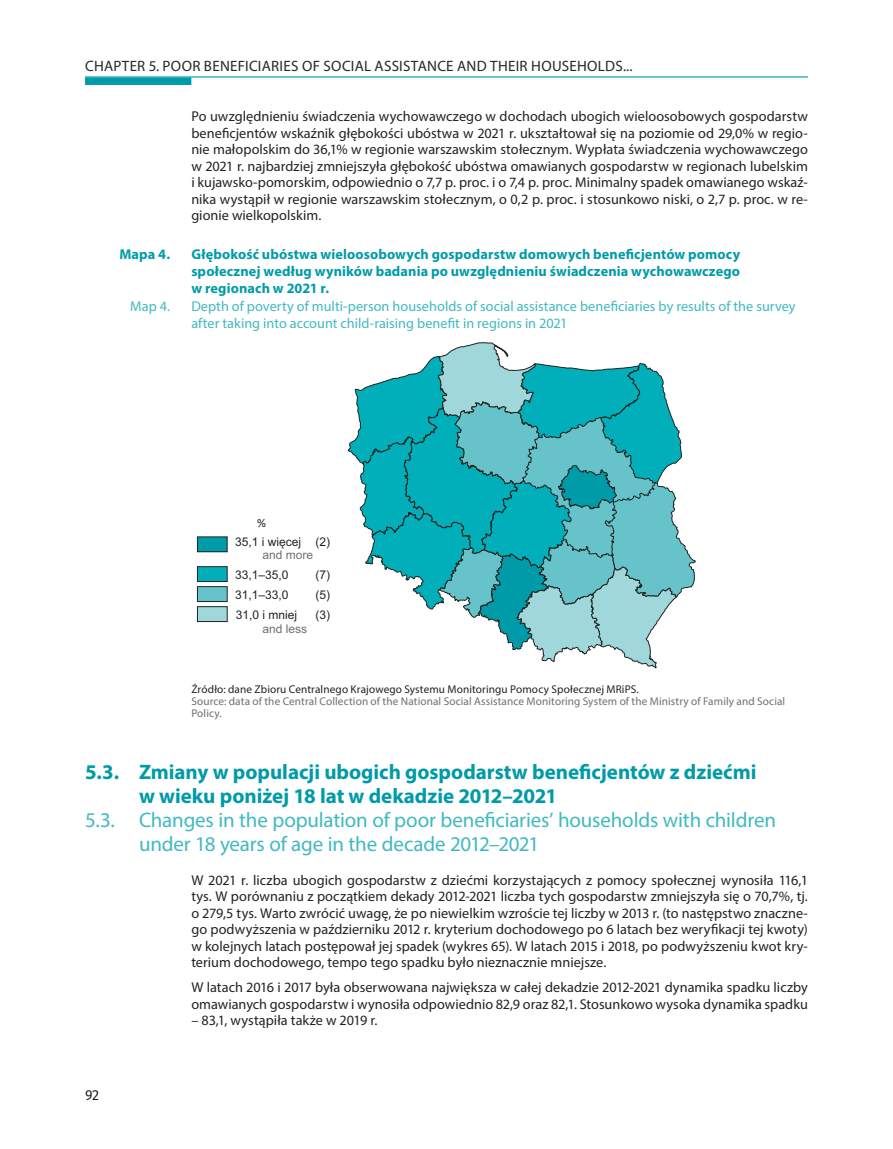
<style>
.page{position:relative;width:893px;height:1149px;background:#fff}
.page>*{position:absolute;margin:0;border:0;box-sizing:border-box;transform-origin:0 0}
.Nagłówek_2_ang{font:21px/24px "Myriad Pro";letter-spacing:-.01em;color:#41b9c1}
.Nagłówek_2_pl{font:700 21px/24px "Myriad Pro";color:#009ba8}
.t1{font:15px "Myriad Pro";letter-spacing:.015em;color:#272726}
.Tekst_ciągły_pl{font:14.25px/16.5px "Myriad Pro";color:#222221;text-align:justify}
.Tytuł_mapy_pl{font:700 14.25px/17.2px "Myriad Pro";letter-spacing:.01em;color:#009ba8;text-align:justify}
.Tytuł_mapy_ang{font:14.25px/17.2px "Myriad Pro";color:#41b9c1}
.t2{font:14.25px "Fira Sans";color:#222221}
.t3{font:12.45px "Calibri";color:#222221}
.t4{font:12px/20px "Arial";color:#222221}
.t5{font:12px "Arial";color:#6f6f6e}
.Przypis_dolny_mapa_a{font:11.25px/12px "Myriad Pro";letter-spacing:.01em;color:#6f6f6e}
.Przypis_dolny_mapa_p{font:11.25px "Myriad Pro";letter-spacing:.01em;color:#222221}
</style>
<div class="page">
<hr style="left:85px;top:76px;width:723px;height:1px;background:#009ba8">
<div style="left:85px;top:77px;width:106px;height:8px;background:#009ba8"></div>
<div style="left:197px;top:566px;width:30px;height:15px;background:#00afb9"></div>
<div style="left:197px;top:566px;width:30px;height:15px;border:1px solid #222221"></div>
<div style="left:197px;top:586px;width:30px;height:15px;background:#66c3ca"></div>
<div style="left:197px;top:586px;width:30px;height:15px;border:1px solid #222221"></div>
<div style="left:197px;top:606px;width:30px;height:15px;background:#9fd7db"></div>
<div style="left:197px;top:606px;width:30px;height:15px;border:1px solid #222221"></div>
<div style="left:197px;top:536px;width:30px;height:15px;background:#009ba8"></div>
<div style="left:197px;top:536px;width:30px;height:16px;border:1px solid #222221"></div>
<svg style="left:348px;top:342px;width:348px;height:326px"></svg>
<p class="t1" style="left:85px;top:56px;width:549px">CHAPTER 5. POOR BENEFICIARIES OF SOCIAL ASSISTANCE AND THEIR HOUSEHOLDS...</p>
<p class="Tekst_ciągły_pl" style="left:191px;top:108px;width:618px">Po uwzględnieniu świadczenia wychowawczego w dochodach ubogich wieloosobowych gospodarstw beneficjentów wskaźnik głębokości ubóstwa w 2021 r. ukształtował się na poziomie od 29,0% w regio&shy;nie małopolskim do 36,1% w regionie warszawskim stołecznym. Wypłata świadczenia wychowawczego w 2021 r. najbardziej zmniejszyła głębokość ubóstwa omawianych gospodarstw w regionach lubelskim i kujawsko-pomorskim, odpowiednio o 7,7 p. proc. i o 7,4 p. proc. Minimalny spadek omawianego wskaź&shy;nika wystąpił w regionie warszawskim stołecznym, o 0,2 p. proc. i stosunkowo niski, o 2,7 p. proc. w re&shy;gionie wielkopolskim.</p>
<p class="Tytuł_mapy_pl" style="left:119px;top:245px;width:52px">Mapa 4.</p>
<p class="Tytuł_mapy_pl" style="left:191px;top:245px;width:550px">Głębokość ubóstwa wieloosobowych gospodarstw domowych beneficjentów pomocy społecznej według wyników badania po uwzględnieniu świadczenia wychowawczego w regionach w 2021 r.</p>
<p class="Tytuł_mapy_ang" style="left:130px;top:297px;width:41px">Map 4.</p>
<p class="Tytuł_mapy_ang" style="left:191px;top:297px;width:606px">Depth of poverty of multi-person households of social assistance beneficiaries by results of the survey after taking into account child-raising benefit in regions in 2021</p>
<p class="t3" style="left:257px;top:514px;width:10px">%</p>
<p class="t5" style="left:262px;top:550px;width:52px">and more</p>
<p class="t4" style="left:316px;top:532px;width:16px">(2)</p>
<p class="t4" style="left:316px;top:565px;width:16px;text-align:justify">(7) (5) (3)</p>
<p class="t4" style="left:235px;top:532px;width:68px">35,1 i więcej</p>
<p class="t4" style="left:235px;top:565px;width:55px">33,1–35,0<br>31,1–33,0</p>
<p class="t4" style="left:236px;top:605px;width:63px">31,0 i mniej</p>
<p class="t5" style="left:262px;top:624px;width:46px">and less</p>
<p class="Przypis_dolny_mapa_p" style="left:191px;top:681px;width:449px">Źródło: dane Zbioru Centralnego Krajowego Systemu Monitoringu Pomocy Społecznej MRiPS.</p>
<p class="Przypis_dolny_mapa_a" style="left:191px;top:694px;width:595px">Source: data of the Central Collection of the National Social Assistance Monitoring System of the Ministry of Family and Social<br>Policy.</p>
<p class="Nagłówek_2_pl" style="left:139px;top:759px;width:619px;text-indent:-54px">5.3. Zmiany w populacji ubogich gospodarstw beneficjentów z dziećmi w wieku poniżej 18 lat w dekadzie 2012–2021</p>
<p class="Nagłówek_2_ang" style="left:139px;top:807px;width:638px;text-indent:-54px">5.3. Changes in the population of poor beneficiaries’ households with children under 18 years of age in the decade 2012–2021</p>
<p class="Tekst_ciągły_pl" style="left:191px;top:871px;width:618px">W 2021 r. liczba ubogich gospodarstw z dziećmi korzystających z pomocy społecznej wynosiła 116,1 tys. W porównaniu z początkiem dekady 2012-2021 liczba tych gospodarstw zmniejszyła się o 70,7%, tj. o 279,5 tys. Warto zwrócić uwagę, że po niewielkim wzroście tej liczby w 2013 r. (to następstwo znaczne&shy;go podwyższenia w październiku 2012 r. kryterium dochodowego po 6 latach bez weryfikacji tej kwoty) w kolejnych latach postępował jej spadek (wykres 65). W latach 2015 i 2018, po podwyższeniu kwot kry&shy;terium dochodowego, tempo tego spadku było nieznacznie mniejsze.</p>
<p class="Tekst_ciągły_pl" style="left:191px;top:978px;width:618px">W latach 2016 i 2017 była obserwowana największa w całej dekadzie 2012-2021 dynamika spadku liczby omawianych gospodarstw i wynosiła odpowiednio 82,9 oraz 82,1. Stosunkowo wysoka dynamika spadku</p>
<p class="Tekst_ciągły_pl" style="left:191px;top:1011px;width:188px">– 83,1, wystąpiła także w 2019 r.</p>
<p class="t2" style="left:85px;top:1084px;width:16px">92</p>
</div>
